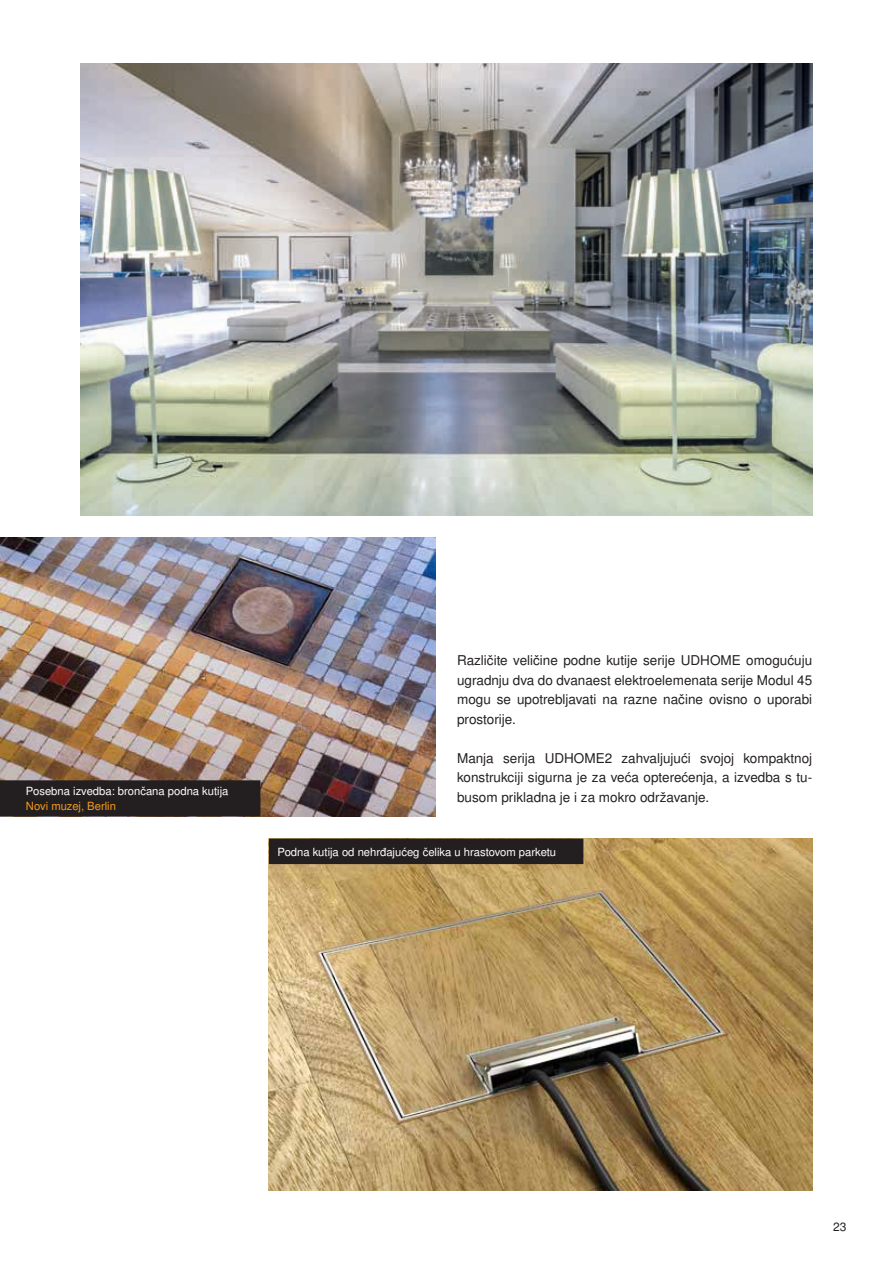
<style>
.page{position:relative;width:893px;height:1263px;background:#fff}
.page>*{position:absolute;margin:0;border:0;box-sizing:border-box;transform-origin:0 0}
.t1{font:13.5px/19.5px "Nimbus San LOT";color:#231f20;text-align:justify}
.t2{font:12px "Nimbus San LOT";color:#231f20}
.t3{font:11.25px "Nimbus San LOT";color:#fff}
.t4{font:11.25px "Nimbus San LOT";color:#f89c1c}
</style>
<div class="page">
<img style="left:0;top:537px;width:435px;height:279px">
<div style="left:1px;top:781px;width:259px;height:35px;background:#231f20"></div>
<div style="left:0;top:780px;width:260px;height:36px;border:2px solid #231f20"></div>
<img style="left:81px;top:64px;width:731px;height:451px">
<img style="left:269px;top:839px;width:543px;height:352px">
<div style="left:270px;top:839px;width:313px;height:24px;background:#231f20"></div>
<div style="left:269px;top:838px;width:314px;height:26px;border:2px solid #231f20"></div>
<p class="t3" style="left:26px;top:784px;width:204px">Posebna izvedba: brončana podna kutija</p>
<p class="t4" style="left:26px;top:799px;width:92px">Novi muzej, Berlin</p>
<p class="t1" style="left:457px;top:651px;width:357px">Različite veličine podne kutije serije UDHOME omogućuju ugradnju dva do dvanaest elektroelemenata serije Modul 45 mogu se upotrebljavati na razne načine ovisno o uporabi prostorije.</p>
<p class="t1" style="left:457px;top:748px;width:357px">Manja serija UDHOME2 zahvaljujući svojoj kompaktnoj konstrukciji sigurna je za veća opterećenja, a izvedba s tu&shy;busom prikladna je i za mokro održavanje.</p>
<p class="t3" style="left:277px;top:845px;width:280px">Podna kutija od nehrđajućeg čelika u hrastovom parketu</p>
<p class="t2" style="left:833px;top:1220px;width:15px">23</p>
</div>
